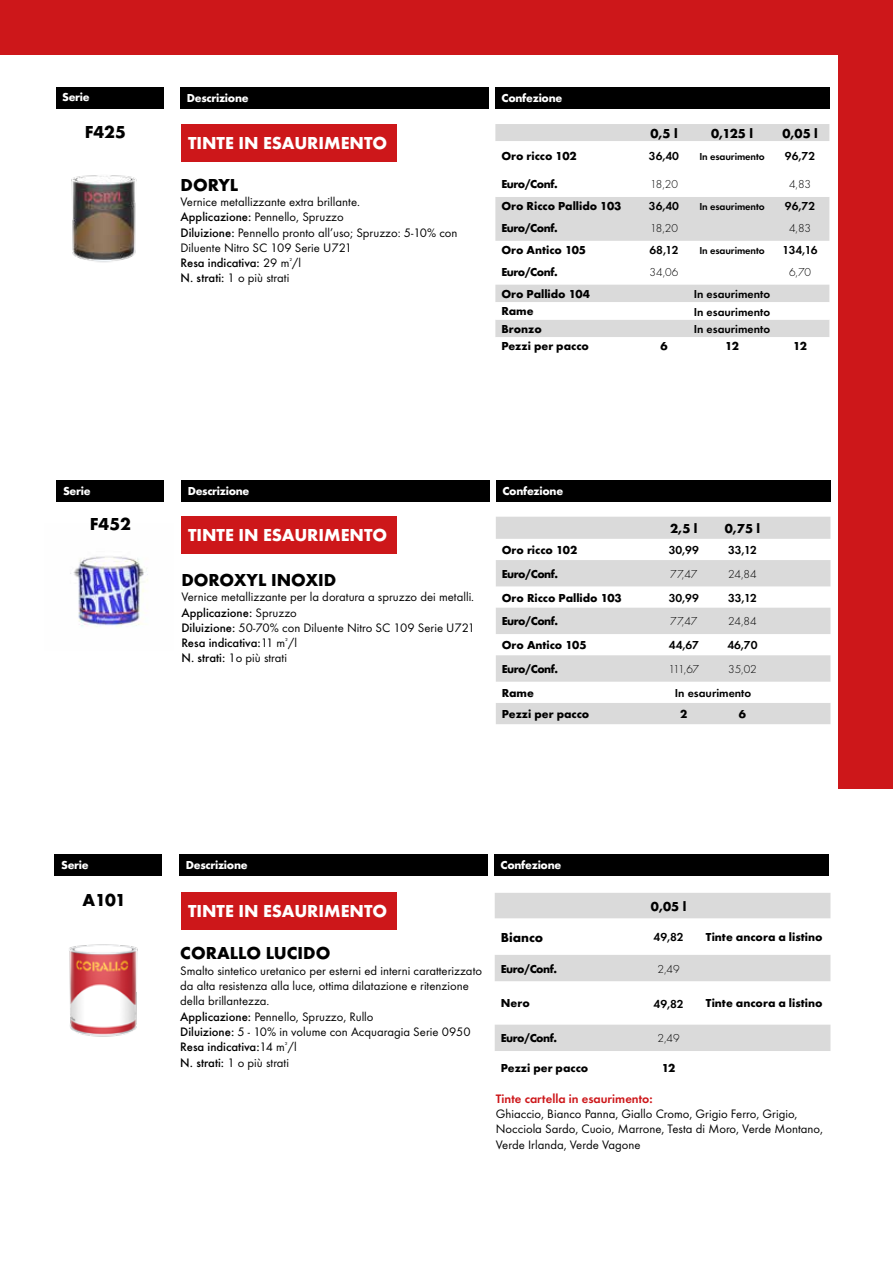
<style>
.page{position:relative;width:893px;height:1263px;background:#fff}
.page>*{position:absolute;margin:0;border:0;box-sizing:border-box;transform-origin:0 0}
.t1{font:700 18px "Futura T";color:#fff}
.t2{font:700 18px "Futura T";color:#000}
.t3{font:700 13.5px "Futura T";color:#000}
.t4{font:12.75px/15.3px "Futura T";color:#000}
.t5{font:600 12.75px "Futura T";color:#cd171a}
.t6{font:700 12px "Futura T";color:#000}
.t7{font:600 12px "Futura T";color:#000}
.t8{font:700 12px "Futura T";letter-spacing:-.04em;color:#000}
.t9{font:700 12px "Futura T";letter-spacing:-.025em;color:#fff}
.t10{font:300 12px "Futura T";color:#000}
.t11{font:600 10.5px "Futura T";letter-spacing:-.01em;color:#000}
.s1{font-weight:500}
</style>
<div class="page">
<img style="left:69px;top:944px;width:69px;height:93px">
<div style="left:56px;top:87px;width:107px;height:22px;background:#000"></div>
<div style="left:180px;top:87px;width:309px;height:22px;background:#000"></div>
<div style="left:495px;top:87px;width:335px;height:22px;background:#000"></div>
<img style="left:71px;top:175px;width:66px;height:88px">
<div style="left:495px;top:124px;width:334px;height:17px;background:#dadada"></div>
<svg style="left:495px;top:197px;width:334px;height:140px;fill:#dadada"></svg>
<div style="left:56px;top:480px;width:108px;height:22px;background:#000"></div>
<div style="left:181px;top:480px;width:309px;height:22px;background:#000"></div>
<div style="left:496px;top:480px;width:335px;height:22px;background:#000"></div>
<img style="left:70px;top:556px;width:78px;height:71px">
<svg style="left:496px;top:517px;width:334px;height:207px;fill:#dadada"></svg>
<div style="left:55px;top:855px;width:107px;height:21px;background:#000"></div>
<div style="left:179px;top:855px;width:309px;height:21px;background:#000"></div>
<div style="left:494px;top:855px;width:335px;height:21px;background:#000"></div>
<svg style="left:495px;top:893px;width:335px;height:158px"></svg>
<div style="left:181px;top:124px;width:216px;height:37px;background:#cd171a"></div>
<div style="left:181px;top:517px;width:216px;height:37px;background:#cd171a"></div>
<div style="left:181px;top:893px;width:216px;height:37px;background:#cd171a"></div>
<div style="left:839px;top:0;width:54px;height:789px;background:#cd171a"></div>
<div style="left:0;top:0;width:850px;height:54px;background:#cd171a"></div>
<p class="t9" style="left:62px;top:90px;width:29px">Serie</p>
<p class="t9" style="left:187px;top:90px;width:63px">Descrizione</p>
<p class="t9" style="left:502px;top:90px;width:62px">Confezione</p>
<h1 class="t2" style="left:85px;top:121px;width:43px">F425</h1>
<p class="t3" style="left:650px;top:125px;width:29px">0,5 l</p>
<p class="t3" style="left:711px;top:125px;width:43px">0,125 l</p>
<p class="t3" style="left:782px;top:125px;width:37px">0,05 l</p>
<p class="t6" style="left:501px;top:149px;width:77px">Oro ricco 102</p>
<p class="t7" style="left:649px;top:149px;width:32px">36,40</p>
<p class="t11" style="left:699px;top:150px;width:67px">In esaurimento</p>
<p class="t7" style="left:785px;top:149px;width:32px">96,72</p>
<p class="t8" style="left:501px;top:177px;width:58px">Euro/Conf.</p>
<p class="t10" style="left:650px;top:177px;width:29px">18,20</p>
<p class="t10" style="left:789px;top:177px;width:24px">4,83</p>
<p class="t6" style="left:501px;top:199px;width:122px">Oro Ricco Pallido 103</p>
<p class="t7" style="left:649px;top:199px;width:32px">36,40</p>
<p class="t11" style="left:699px;top:200px;width:67px">In esaurimento</p>
<p class="t7" style="left:785px;top:199px;width:32px">96,72</p>
<p class="t8" style="left:501px;top:221px;width:58px">Euro/Conf.</p>
<p class="t10" style="left:650px;top:221px;width:29px">18,20</p>
<p class="t10" style="left:789px;top:221px;width:24px">4,83</p>
<p class="t6" style="left:501px;top:243px;width:86px">Oro Antico 105</p>
<p class="t7" style="left:649px;top:243px;width:30px">68,12</p>
<p class="t11" style="left:699px;top:244px;width:67px">In esaurimento</p>
<p class="t7" style="left:782px;top:243px;width:37px">134,16</p>
<p class="t8" style="left:501px;top:265px;width:58px">Euro/Conf.</p>
<p class="t10" style="left:650px;top:265px;width:30px">34,06</p>
<p class="t10" style="left:789px;top:265px;width:24px">6,70</p>
<p class="t6" style="left:501px;top:287px;width:90px">Oro Pallido 104</p>
<p class="t7" style="left:694px;top:287px;width:78px">In esaurimento</p>
<p class="t6" style="left:501px;top:304px;width:34px">Rame</p>
<p class="t7" style="left:694px;top:304px;width:78px">In esaurimento</p>
<p class="t6" style="left:501px;top:322px;width:42px">Bronzo</p>
<p class="t7" style="left:694px;top:322px;width:78px">In esaurimento</p>
<p class="t6" style="left:501px;top:339px;width:89px">Pezzi per pacco</p>
<p class="t6" style="left:660px;top:339px;width:9px">6</p>
<p class="t6" style="left:725px;top:339px;width:15px">12</p>
<p class="t6" style="left:793px;top:339px;width:15px">12</p>
<h1 class="t1" style="left:188px;top:132px;width:201px">TINTE IN ESAURIMENTO</h1>
<h1 class="t2" style="left:180px;top:174px;width:59px">DORYL</h1>
<p class="t4" style="left:180px;top:194px;width:279px">Vernice metallizzante extra brillante.<br><span class="s1">Applicazione:</span> Pennello, Spruzzo<br><span class="s1">Diluizione:</span> Pennello pronto all’uso; Spruzzo: 5-10% con Diluente Nitro SC 109 Serie U721<br><span class="s1">Resa indicativa:</span> 29 m<sup>²</sup>/l<br><span class="s1">N. strati:</span> 1 o più strati</p>
<p class="t9" style="left:63px;top:483px;width:29px">Serie</p>
<p class="t9" style="left:188px;top:483px;width:63px">Descrizione</p>
<p class="t9" style="left:502px;top:483px;width:62px">Confezione</p>
<h1 class="t2" style="left:90px;top:513px;width:43px">F452</h1>
<p class="t3" style="left:670px;top:520px;width:29px">2,5 l</p>
<p class="t3" style="left:725px;top:520px;width:37px">0,75 l</p>
<p class="t6" style="left:502px;top:543px;width:77px">Oro ricco 102</p>
<p class="t7" style="left:669px;top:543px;width:32px">30,99</p>
<p class="t7" style="left:728px;top:543px;width:30px">33,12</p>
<p class="t8" style="left:502px;top:567px;width:58px">Euro/Conf.</p>
<p class="t10" style="left:670px;top:567px;width:29px">77,47</p>
<p class="t10" style="left:728px;top:567px;width:30px">24,84</p>
<p class="t6" style="left:502px;top:590px;width:122px">Oro Ricco Pallido 103</p>
<p class="t7" style="left:669px;top:590px;width:32px">30,99</p>
<p class="t7" style="left:728px;top:590px;width:30px">33,12</p>
<p class="t8" style="left:502px;top:614px;width:58px">Euro/Conf.</p>
<p class="t10" style="left:670px;top:614px;width:29px">77,47</p>
<p class="t10" style="left:728px;top:614px;width:30px">24,84</p>
<p class="t6" style="left:502px;top:638px;width:86px">Oro Antico 105</p>
<p class="t7" style="left:669px;top:638px;width:32px">44,67</p>
<p class="t7" style="left:727px;top:638px;width:32px">46,70</p>
<p class="t8" style="left:502px;top:662px;width:58px">Euro/Conf.</p>
<p class="t10" style="left:668px;top:662px;width:32px">111,67</p>
<p class="t10" style="left:728px;top:662px;width:30px">35,02</p>
<p class="t6" style="left:502px;top:686px;width:34px">Rame</p>
<p class="t7" style="left:675px;top:686px;width:78px">In esaurimento</p>
<p class="t6" style="left:502px;top:707px;width:89px">Pezzi per pacco</p>
<p class="t6" style="left:680px;top:707px;width:9px">2</p>
<p class="t6" style="left:739px;top:707px;width:9px">6</p>
<h1 class="t1" style="left:188px;top:525px;width:201px">TINTE IN ESAURIMENTO</h1>
<h1 class="t2" style="left:181px;top:569px;width:157px">DOROXYL INOXID</h1>
<p class="t4" style="left:181px;top:589px;width:295px">Vernice metallizzante per la doratura a spruzzo dei metalli.<br><span class="s1">Applicazione:</span> Spruzzo<br><span class="s1">Diluizione:</span> 50-70% con Diluente Nitro SC 109 Serie U721<br><span class="s1">Resa indicativa:</span>11 m<sup>²</sup>/l<br><span class="s1">N. strati:</span> 1o più strati</p>
<p class="t9" style="left:61px;top:858px;width:29px">Serie</p>
<p class="t9" style="left:186px;top:858px;width:63px">Descrizione</p>
<p class="t9" style="left:501px;top:858px;width:62px">Confezione</p>
<h1 class="t2" style="left:82px;top:890px;width:45px">A101</h1>
<h1 class="t1" style="left:188px;top:901px;width:201px">TINTE IN ESAURIMENTO</h1>
<p class="t3" style="left:651px;top:898px;width:37px">0,05 l</p>
<h1 class="t2" style="left:180px;top:943px;width:152px">CORALLO LUCIDO</h1>
<p class="t4" style="left:180px;top:963px;width:303px">Smalto sintetico uretanico per esterni ed interni caratterizzato da alta resistenza alla luce, ottima dilatazione e ritenzione della brillantezza.<br><span class="s1">Applicazione:</span> Pennello, Spruzzo, Rullo<br><span class="s1">Diluizione:</span> 5 - 10% in volume con Acquaragia Serie 0950<br><span class="s1">Resa indicativa:</span>14 m<sup>²</sup>/l<br><span class="s1">N. strati:</span> 1 o più strati</p>
<p class="t3" style="left:501px;top:929px;width:44px">Bianco</p>
<p class="t7" style="left:654px;top:930px;width:32px">49,82</p>
<p class="t6" style="left:706px;top:930px;width:118px">Tinte ancora a listino</p>
<p class="t8" style="left:501px;top:961px;width:58px">Euro/Conf.</p>
<p class="t10" style="left:658px;top:962px;width:24px">2,49</p>
<p class="t6" style="left:501px;top:996px;width:31px">Nero</p>
<p class="t7" style="left:654px;top:996px;width:32px">49,82</p>
<p class="t6" style="left:706px;top:996px;width:118px">Tinte ancora a listino</p>
<p class="t8" style="left:501px;top:1031px;width:58px">Euro/Conf.</p>
<p class="t10" style="left:658px;top:1031px;width:24px">2,49</p>
<p class="t6" style="left:501px;top:1061px;width:89px">Pezzi per pacco</p>
<p class="t6" style="left:662px;top:1061px;width:15px">12</p>
<p class="t5" style="left:496px;top:1091px;width:158px">Tinte cartella in esaurimento:</p>
<p class="t4" style="left:496px;top:1106px;width:329px">Ghiaccio, Bianco Panna, Giallo Cromo, Grigio Ferro, Grigio,<br>Nocciola Sardo, Cuoio, Marrone, Testa di Moro, Verde Montano,<br>Verde Irlanda, Verde Vagone</p>
</div>
